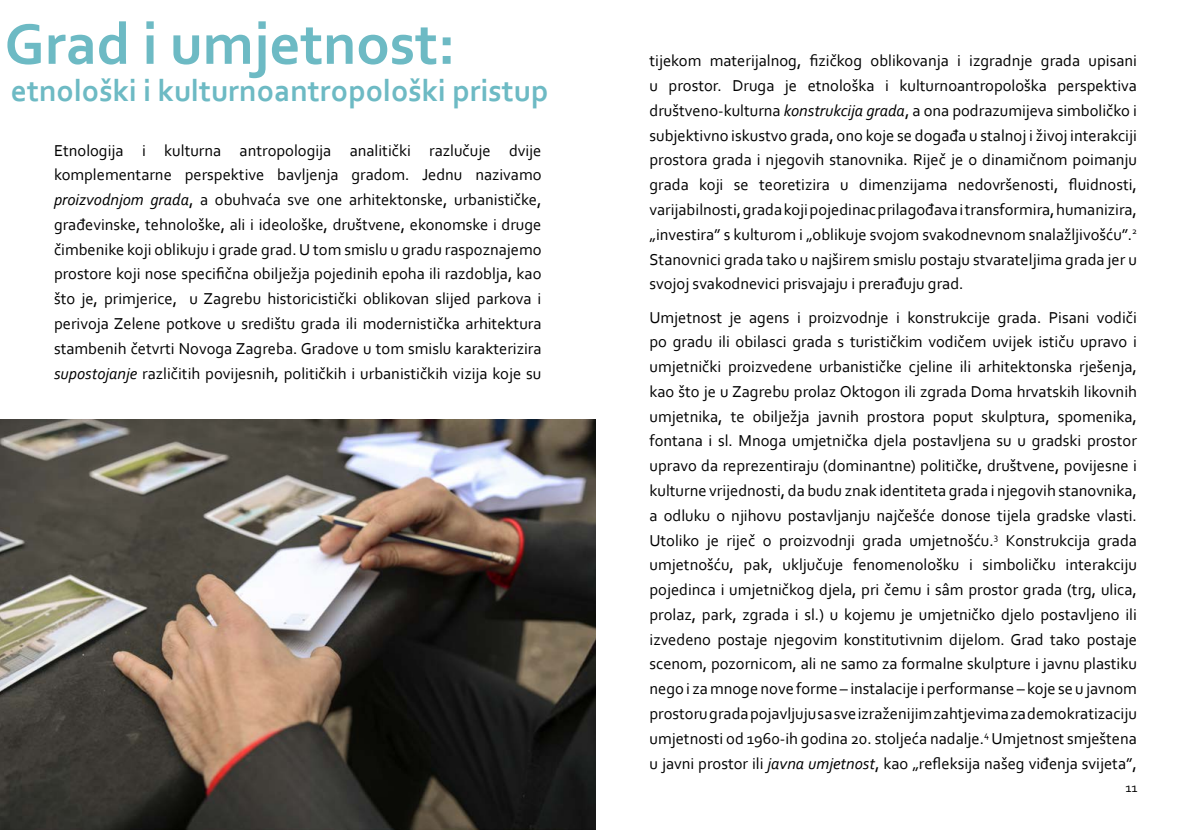
<style>
.page{position:relative;width:1191px;height:830px;background:#fff}
.page>*{position:absolute;margin:0;border:0;box-sizing:border-box;transform-origin:0 0}
.t1{font:700 60px "Corbel";color:#6dbac4}
.t2{font:700 31.5px "Corbel";color:#6dbac4}
.t3{font:16.5px/24.8px "Corbel";color:#000;text-align:justify}
.t4{font:13.5px "Corbel";color:#000}
.s1{font-style:italic}
</style>
<div class="page">
<img style="left:0;top:419px;width:595px;height:410px">
<h1 class="t1" style="left:4px;top:7px;width:452px">Grad i umjetnost:</h1>
<h2 class="t2" style="left:11px;top:71px;width:539px">etnološki i kulturnoantropološki pristup</h2>
<p class="t3" style="left:54px;top:137px;width:489px">Etnologija i kulturna antropologija analitički razlučuje dvije komplementarne perspektive bavljenja gradom. Jednu nazivamo <span class="s1">proizvodnjom grada</span>, a obuhvaća sve one arhitektonske, urbanističke, građevinske, tehnološke, ali i ideološke, društvene, ekonomske i druge čimbenike koji oblikuju i grade grad. U tom smislu u gradu raspoznajemo prostore koji nose specifična obilježja pojedinih epoha ili razdoblja, kao što je, primjerice, u Zagrebu historicistički oblikovan slijed parkova i perivoja Zelene potkove u središtu grada ili modernistička arhitektura stambenih četvrti Novoga Zagreba. Gradove u tom smislu karakterizira <span class="s1">supostojanje</span> različitih povijesnih, političkih i urbanističkih vizija koje su</p>
<p class="t3" style="left:649px;top:48px;width:489px">tijekom materijalnog, fizičkog oblikovanja i izgradnje grada upisani u prostor. Druga je etnološka i kulturnoantropološka perspektiva društveno-kulturna <span class="s1">konstrukcija grada</span>, a ona podrazumijeva simboličko i subjektivno iskustvo grada, ono koje se događa u stalnoj i živoj interakciji prostora grada i njegovih stanovnika. Riječ je o dinamičnom poimanju grada koji se teoretizira u dimenzijama nedovršenosti, fluidnosti, varijabilnosti, grada koji pojedinac prilagođava i transformira, humanizira, „investira” s kulturom i „oblikuje svojom svakodnevnom snalažljivošću”.<sup>2<br></sup>Stanovnici grada tako u najširem smislu postaju stvarateljima grada jer u svojoj svakodnevici prisvajaju i prerađuju grad.</p>
<p class="t3" style="left:649px;top:304px;width:489px">U mjetnost je agens i proizvodnje i konstrukcije grada. Pisani vodiči po gradu ili obilasci grada s turističkim vodičem uvijek ističu upravo i umjetnički proizvedene urbanističke cjeline ili arhitektonska rješenja, kao što je u Zagrebu prolaz Oktogon ili zgrada Doma hrvatskih likovnih umjetnika, te obilježja javnih prostora poput skulptura, spomenika, fontana i sl. M noga umjetnička djela postavljena su u gradski prostor upravo da reprezentiraju (dominantne) političke, društvene, povijesne i kulturne vrijednosti, da budu znak identiteta grada i njegovih stanovnika, a odluku o njihovu postavljanju najčešće donose tijela gradske vlasti.<br>Utoliko je riječ o proizvodnji grada umjetnošću.<sup>3</sup> Konstrukcija grada umjetnošću, pak, uključuje fenomenološku i simboličku interakciju pojedinca i umjetničkog djela, pri čemu i sâm prostor grada (trg, ulica, prolaz, park, zgrada i sl.) u kojemu je umjetničko djelo postavljeno ili izvedeno postaje njegovim konstitutivnim dijelom. Grad tako postaje scenom, pozornicom, ali ne samo za formalne skulpture i javnu plastiku nego i za mnoge nove forme – instalacije i performanse – koje se u javnom prostoru grada pojavljuju sa sve izraženijim zahtjevima za demokratizaciju umjetnosti od 1960-ih godina 20. stoljeća nadalje.<sup>4</sup> U mjetnost smještena u javni prostor ili <span class="s1">javna umjetnost</span>, kao „refleksija našeg viđenja svijeta”,</p>
<p class="t4" style="left:1125px;top:779px;width:14px">11</p>
</div>
